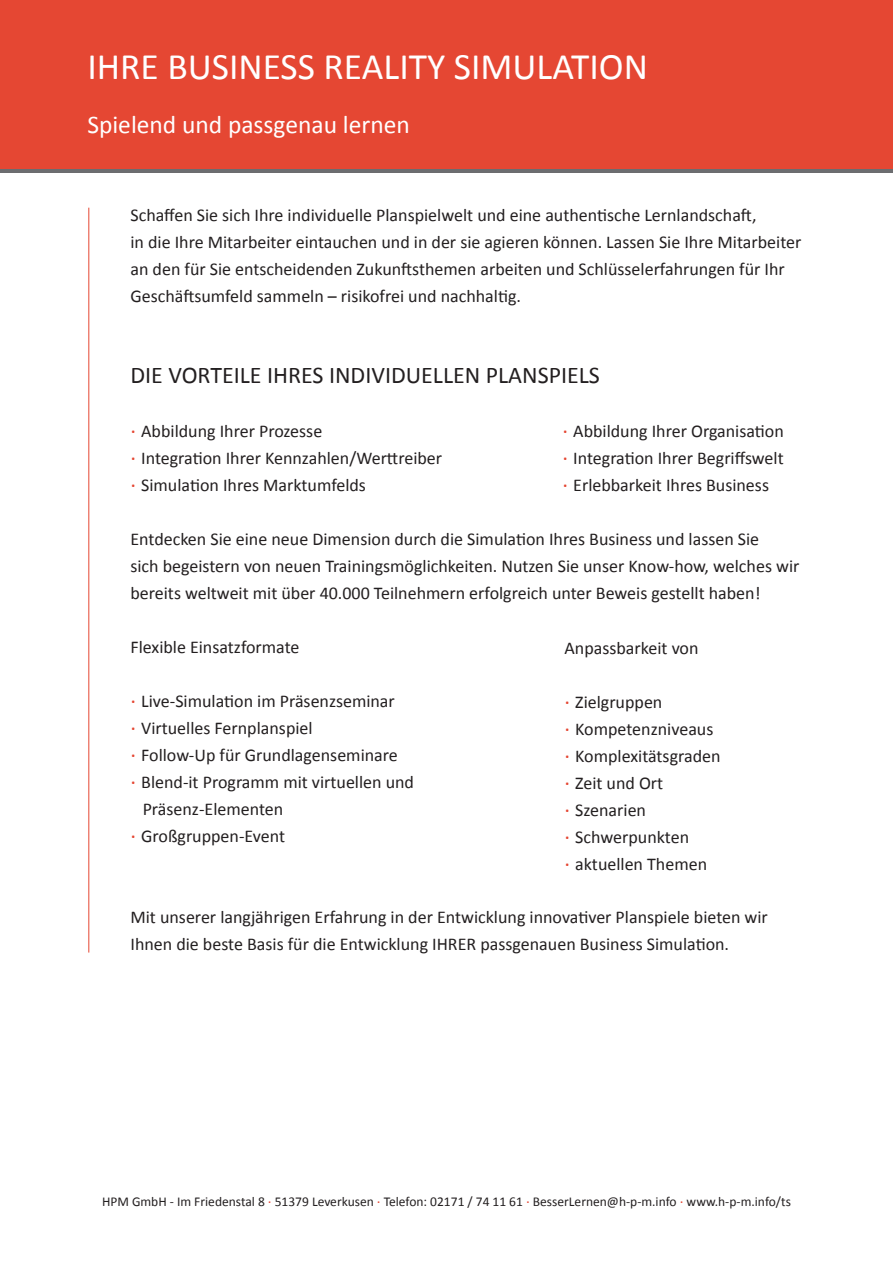
<style>
.page{position:relative;width:893px;height:1263px;background:#fff}
.page>*{position:absolute;margin:0;border:0;box-sizing:border-box;transform-origin:0 0}
.t1{font:37.5px "Calibri";color:#fff}
.t2{font:25.5px "Calibri";color:#fff}
.t3{font:24px "Calibri";color:#231f20}
.t4{font:18px/27px "Calibri";color:#231f20}
.t5{font:13.5px "Calibri";color:#231f20}
</style>
<div class="page">
<div style="left:0;top:0;width:893px;height:171px;background:#e54733"></div>
<hr style="left:0;top:170px;width:893px;height:2px;background:#6c6d70">
<hr style="left:88px;top:208px;width:1px;height:744px;background:#e54733">
<h1 class="t1" style="left:87px;top:43px;width:562px">IHRE BUSINESS REALITY SIMULATION</h1>
<h2 class="t2" style="left:87px;top:108px;width:324px">Spielend und passgenau lernen</h2>
<p class="t4" style="left:130px;top:202px;width:672px">Schaffen Sie sich Ihre individuelle Planspielwelt und eine authentische Lernlandschaft,<br>in die Ihre Mitarbeiter eintauchen und in der sie agieren können. Lassen Sie Ihre Mitarbeiter an den für Sie entscheidenden Zukunftsthemen arbeiten und Schlüsselerfahrungen für Ihr Geschäftsumfeld sammeln – risikofrei und nachhaltig.</p>
<h3 class="t3" style="left:130px;top:360px;width:471px">DIE VORTEILE IHRES INDIVIDUELLEN PLANSPIELS</h3>
<p class="t4" style="left:130px;top:418px;width:193px"><sup>.</sup> Abbildung Ihrer Prozesse</p>
<p class="t4" style="left:562px;top:418px;width:223px"><sup>.</sup> Abbildung Ihrer Organisation</p>
<p class="t4" style="left:130px;top:445px;width:313px"><sup>.</sup> Integration Ihrer Kennzahlen/Werttreiber</p>
<p class="t4" style="left:562px;top:445px;width:223px"><sup>.</sup> Integration Ihrer Begriffswelt</p>
<p class="t4" style="left:130px;top:472px;width:237px"><sup>.</sup> Simulation Ihres Marktumfelds</p>
<p class="t4" style="left:562px;top:472px;width:208px"><sup>.</sup> Erlebbarkeit Ihres Business</p>
<p class="t4" style="left:130px;top:526px;width:670px">Entdecken Sie eine neue Dimension durch die Simulation Ihres Business und lassen Sie<br>sich begeistern von neuen Trainingsmöglichkeiten. Nutzen Sie unser Know-how, welches wir bereits weltweit mit über 40.000 Teilnehmern erfolgreich unter Beweis gestellt haben!</p>
<p class="t4" style="left:130px;top:634px;width:171px">Flexible Einsatzformate</p>
<p class="t4" style="left:564px;top:635px;width:136px">Anpassbarkeit von</p>
<p class="t4" style="left:564px;top:689px;width:158px"><sup>.</sup> Zielgruppen<br><sup>.</sup> Kompetenzniveaus <sup>.</sup> Komplexitätsgraden <sup>.</sup> Zeit und Ort<br><sup>.</sup> Szenarien<br><sup>.</sup> Schwerpunkten<br><sup>.</sup> aktuellen Themen</p>
<p class="t4" style="left:130px;top:688px;width:266px"><sup>.</sup> Live-Simulation im Präsenzseminar</p>
<p class="t4" style="left:130px;top:715px;width:184px"><sup>.</sup> Virtuelles Fernplanspiel</p>
<p class="t4" style="left:130px;top:742px;width:269px"><sup>.</sup> Follow-Up für Grundlagenseminare</p>
<p class="t4" style="left:130px;top:769px;width:285px"><sup>.</sup> Blend-it Programm mit virtuellen und</p>
<p class="t4" style="left:143px;top:796px;width:142px">Präsenz-Elementen</p>
<p class="t4" style="left:130px;top:823px;width:156px"><sup>.</sup> Großgruppen-Event</p>
<p class="t4" style="left:130px;top:904px;width:639px">Mit unserer langjährigen Erfahrung in der Entwicklung innovativer Planspiele bieten wir<br>Ihnen die beste Basis für die Entwicklung IHRER passgenauen Business Simulation.</p>
<p class="t5" style="left:102px;top:1192px;width:690px">HPM GmbH - Im Friedenstal 8 <sup>.</sup> 51379 Leverkusen <sup>.</sup> Telefon: 02171 / 74 11 61 <sup>.</sup> BesserLernen@h-p-m.info <sup>.</sup> www.h-p-m.info/ts</p>
</div>
